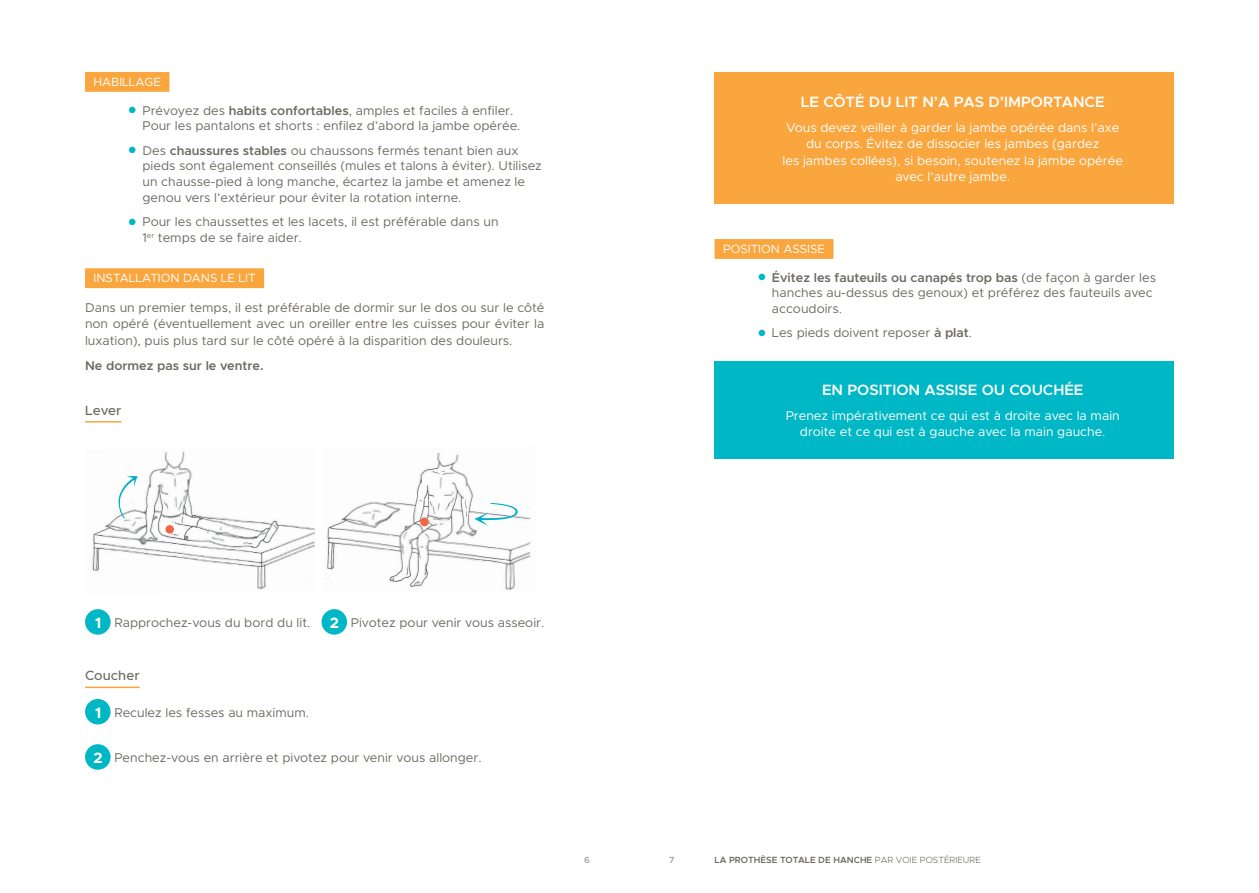
<style>
.page{position:relative;width:1259px;height:893px;background:#fff}
.page>*{position:absolute;margin:0;border:0;box-sizing:border-box;transform-origin:0 0}
.t1{font:600 15px "Metropolis";color:#fff}
.t2{font:500 13.5px "Metropolis";color:#6d6a61}
.t3{font:12.75px/15.8px "Metropolis";color:#6d6a61}
.t4{font:12.75px/16.5px "Metropolis";color:#fff;text-align:center}
.t5{font:600 12.75px "Metropolis";color:#6d6a61}
.t6{font:12px "Metropolis";color:#fff}
.t7{font:600 9px "Metropolis";color:#6d6a61}
.t8{font:700 9px "Metropolis";color:#aeaca5}
.s1{color:#00b7c5}
.s2{font-weight:600}
.s3{font-weight:700;font-size:15px;color:#fff}
.s4{font-weight:300}
</style>
<div class="page">
<div style="left:85px;top:72px;width:84px;height:20px;background:#faa63f"></div>
<div style="left:85px;top:268px;width:179px;height:20px;background:#faa63f"></div>
<hr style="left:85px;top:421px;width:36px;height:1px;background:#faa63f">
<hr style="left:85px;top:687px;width:55px;height:1px;background:#faa63f">
<img style="left:92px;top:451px;width:223px;height:138px">
<svg style="left:118px;top:476px;width:20px;height:43px"></svg>
<div style="left:165px;top:525px;width:9px;height:9px;background:#f26648;border-radius:50%"></div>
<img style="left:327px;top:453px;width:204px;height:137px">
<div style="left:420px;top:517px;width:9px;height:9px;background:#f26648;border-radius:50%"></div>
<svg style="left:474px;top:503px;width:43px;height:23px"></svg>
<div style="left:85px;top:609px;width:26px;height:26px;background:#00b7c5;border-radius:50%"></div>
<div style="left:321px;top:609px;width:26px;height:26px;background:#00b7c5;border-radius:50%"></div>
<div style="left:85px;top:699px;width:26px;height:25px;background:#00b7c5;border-radius:50%"></div>
<div style="left:85px;top:744px;width:26px;height:26px;background:#00b7c5;border-radius:50%"></div>
<div style="left:714px;top:239px;width:119px;height:20px;background:#faa63f"></div>
<div style="left:714px;top:72px;width:460px;height:132px;background:#faa63f"></div>
<div style="left:714px;top:361px;width:460px;height:98px;background:#00b7c5"></div>
<p class="t6" style="left:94px;top:74px;width:69px">HABILLAGE</p>
<p class="t3" style="left:142px;top:102px;width:379px;text-indent:-14px"><span class="s1">●</span> Prévoyez des <span class="s2">habits confortables</span>, amples et faciles à enfiler.<br>Pour les pantalons et shorts : enfilez d’abord la jambe opérée.</p>
<p class="t3" style="left:142px;top:142px;width:401px;text-indent:-14px"><span class="s1">●</span> Des <span class="s2">chaussures stables</span> ou chaussons fermés tenant bien aux pieds sont également conseillés (mules et talons à éviter). Utilisez un chausse-pied à long manche, écartez la jambe et amenez le genou vers l’extérieur pour éviter la rotation interne.</p>
<p class="t3" style="left:142px;top:214px;width:357px;text-indent:-14px"><span class="s1">●</span> Pour les chaussettes et les lacets, il est préférable dans un<br>1<sup>er</sup> temps de se faire aider.</p>
<p class="t6" style="left:94px;top:271px;width:163px">INSTALLATION DANS LE LIT</p>
<p class="t3" style="left:85px;top:299px;width:461px;line-height:16.5px;text-align:justify">Dans un premier temps, il est préférable de dormir sur le dos ou sur le côté non opéré (éventuellement avec un oreiller entre les cuisses pour éviter la luxation), puis plus tard sur le côté opéré à la disparition des douleurs.</p>
<p class="t5" style="left:85px;top:357px;width:180px">Ne dormez pas sur le ventre.</p>
<p class="t2" style="left:85px;top:402px;width:38px">Lever</p>
<p class="t1" style="left:801px;top:92px;width:305px">LE CÔTÉ DU LIT N’A PAS D’IMPORTANCE</p>
<p class="t4" style="left:782px;top:119px;width:342px">Vous devez veiller à garder la jambe opérée dans l’axe du corps. Évitez de dissocier les jambes (gardez<br>les jambes collées), si besoin, soutenez la jambe opérée avec l’autre jambe.</p>
<p class="t6" style="left:723px;top:242px;width:103px">POSITION ASSISE</p>
<p class="t3" style="left:772px;top:269px;width:385px;text-indent:-14px"><span class="s1">●</span> <span class="s2">Évitez les fauteuils ou canapés trop bas</span> (de façon à garder les hanches au-dessus des genoux) et préférez des fauteuils avec accoudoirs.</p>
<p class="t3" style="left:758px;top:325px;width:215px"><span class="s1">●</span> Les pieds doivent reposer <span class="s2">à plat</span>.</p>
<p class="t1" style="left:822px;top:380px;width:263px">EN POSITION ASSISE OU COUCHÉE</p>
<p class="t4" style="left:785px;top:407px;width:335px">Prenez impérativement ce qui est à droite avec la main droite et ce qui est à gauche avec la main gauche.</p>
<p class="t3" style="left:95px;top:615px;width:217px"><span class="s3">1</span> Rapprochez-vous du bord du lit.</p>
<p class="t3" style="left:330px;top:615px;width:216px"><span class="s3">2</span> Pivotez pour venir vous asseoir.</p>
<p class="t2" style="left:85px;top:667px;width:56px">Coucher</p>
<p class="t3" style="left:95px;top:705px;width:216px"><span class="s3">1</span> Reculez les fesses au maximum.</p>
<p class="t3" style="left:94px;top:750px;width:390px"><span class="s3">2</span> Penchez-vous en arrière et pivotez pour venir vous allonger.</p>
<p class="t8" style="left:584px;top:854px;width:7px">6</p>
<p class="t8" style="left:669px;top:854px;width:7px">7</p>
<p class="t7" style="left:714px;top:854px;width:268px">LA PROTHÈSE TOTALE DE HANCHE <span class="s4">PAR VOIE POSTÉRIEURE</span></p>
</div>
